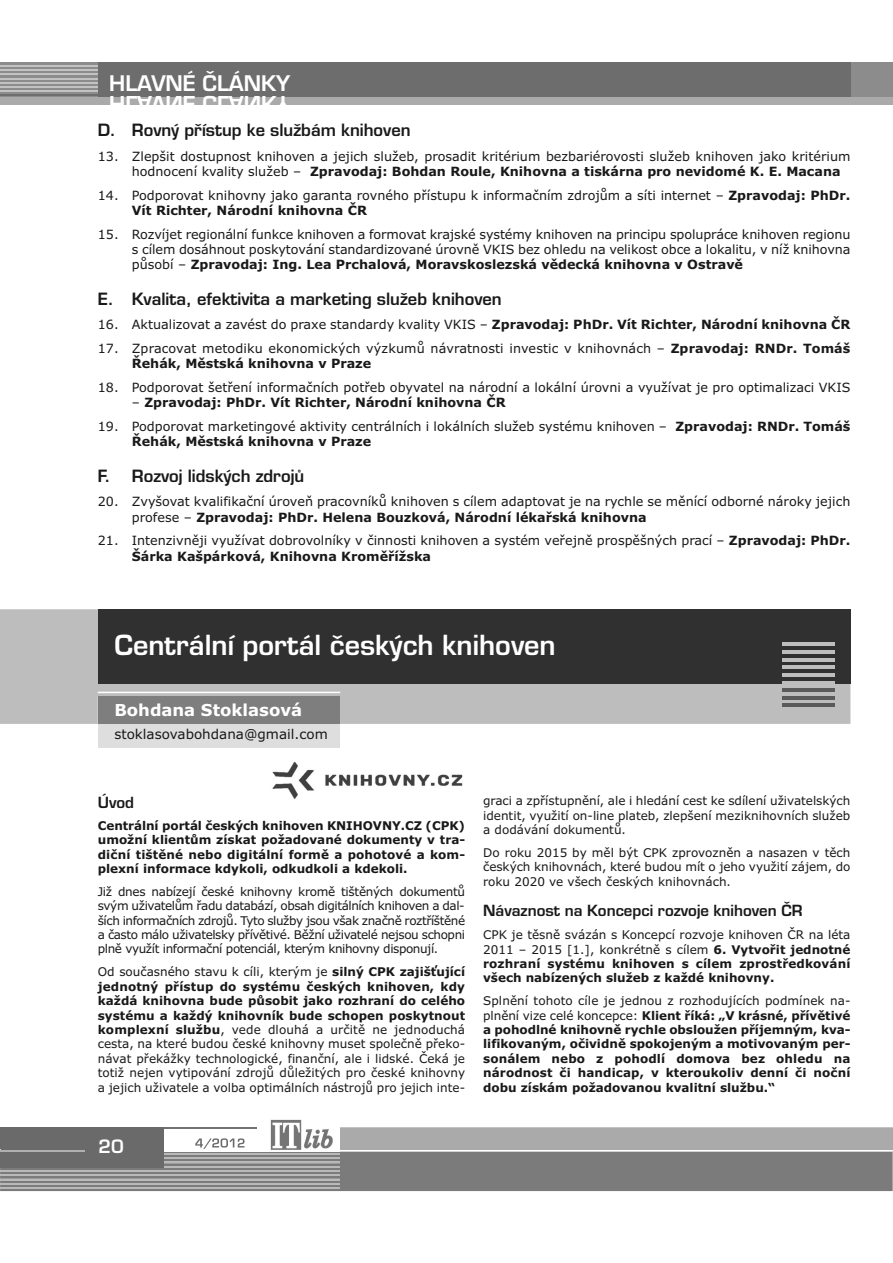
<style>
.page{position:relative;width:893px;height:1263px;background:#fff}
.page>*{position:absolute;margin:0;border:0;box-sizing:border-box;transform-origin:0 0}
.t1{font:27px "Euromode CE Bold";color:#fff}
.t2{font:21px "Euromode CE Bold";color:#fff}
.t3{font:18px "Euromode CE Bold";color:#fff}
.t4{font:16.5px "Euromode CE Bold";color:#191919}
.t5{font:700 16.5px "Verdana";color:#fff}
.t6{font:15px "Euromode CE Bold";color:#191919}
.t7{font:13.5px "Verdana";color:#191919}
.t8{font:12.75px/15.3px "Verdana";color:#191919}
.t9{font:700 12.75px "Verdana";color:#191919}
.t10{font:12px/14.4px "Verdana";color:#191919;text-align:justify}
.t11{font:700 12px/14.4px "Verdana";color:#191919;text-align:justify}
.s1{font-weight:700}
.s2{font-weight:400}
</style>
<div class="page">
<div style="left:0;top:62px;width:893px;height:43px;background:#aaa"></div>
<div style="left:0;top:62px;width:893px;height:34px;background:#8c8c8c"></div>
<div style="left:98px;top:62px;width:752px;height:34px;background:#6d6d6d"></div>
<hr style="left:0;top:95px;width:98px;height:1px;background:#6d6d6d">
<hr style="left:0;top:91px;width:98px;height:1px;background:#c2c2c2">
<hr style="left:0;top:86px;width:98px;height:2px;background:#c2c2c2">
<hr style="left:0;top:82px;width:98px;height:2px;background:#c2c2c2">
<hr style="left:0;top:78px;width:98px;height:1px;background:#c2c2c2">
<hr style="left:0;top:74px;width:98px;height:1px;background:#c2c2c2">
<hr style="left:0;top:69px;width:98px;height:2px;background:#c2c2c2">
<hr style="left:0;top:65px;width:98px;height:2px;background:#c2c2c2">
<svg style="left:340px;top:1127px;width:553px;height:64px;background:#acacac"></svg>
<hr style="left:0;top:1150px;width:893px;height:1px;background:#fff">
<hr style="left:164px;top:1127px;width:93px;height:2px;background:#717171">
<img style="left:270px;top:1119px;width:62px;height:19px">
<svg style="left:0;top:1138px;width:892px;height:53px;background:#8e8e8e"></svg>
<hr style="left:0;top:1187px;width:340px;height:2px;background:#b9b9b9">
<hr style="left:0;top:1183px;width:340px;height:1px;background:#b9b9b9">
<hr style="left:0;top:1179px;width:340px;height:1px;background:#b9b9b9">
<hr style="left:0;top:1174px;width:340px;height:2px;background:#b9b9b9">
<hr style="left:0;top:1170px;width:340px;height:2px;background:#b9b9b9">
<hr style="left:0;top:1166px;width:340px;height:1px;background:#b9b9b9">
<hr style="left:0;top:1162px;width:340px;height:1px;background:#b9b9b9">
<hr style="left:0;top:1157px;width:340px;height:2px;background:#b9b9b9">
<hr style="left:0;top:1153px;width:340px;height:2px;background:#b9b9b9">
<div style="left:0;top:1127px;width:164px;height:41px;background:#6a6a6a"></div>
<hr style="left:0;top:1150px;width:84px;height:1px;background:#b0b0b0">
<div style="left:0;top:609px;width:850px;height:115px;background:#bdbdbd"></div>
<div style="left:98px;top:609px;width:752px;height:74px;background:#303030"></div>
<hr style="left:98px;top:692px;width:242px;height:1px;background:#fff">
<div style="left:98px;top:696px;width:242px;height:28px;background:#7e7e7e"></div>
<div style="left:98px;top:724px;width:242px;height:23px;background:#dedede"></div>
<hr style="left:782px;top:643px;width:52px;height:3px;background:#bdbdbd">
<hr style="left:782px;top:650px;width:52px;height:3px;background:#bdbdbd">
<hr style="left:782px;top:658px;width:52px;height:3px;background:#bdbdbd">
<hr style="left:782px;top:666px;width:52px;height:3px;background:#bdbdbd">
<hr style="left:782px;top:673px;width:52px;height:3px;background:#bdbdbd">
<hr style="left:782px;top:683px;width:52px;height:1px;background:#e6e6e6">
<hr style="left:782px;top:681px;width:52px;height:2px;background:#bdbdbd">
<hr style="left:782px;top:689px;width:52px;height:3px;background:#5a5a5a">
<hr style="left:782px;top:696px;width:52px;height:3px;background:#5a5a5a">
<hr style="left:782px;top:704px;width:52px;height:3px;background:#5a5a5a">
<img style="left:272px;top:762px;width:191px;height:37px">
<h2 class="t2" style="left:109px;top:73px;width:182px">HHLLAAVVNNÉÉ ČČLLÁÁNNKKYY</h2>
<p class="t4" style="left:98px;top:120px;width:314px">D. Rovný přístup ke službám knihoven</p>
<p class="t8" style="left:132px;top:148px;width:720px;text-indent:-34px">13. Zlepšit dostupnost knihoven a jejich služeb, prosadit kritérium bezbariérovosti služeb knihoven jako kritérium hodnocení kvality služeb – <span class="s1">Zpravodaj: Bohdan Roule, Knihovna a tiskárna pro nevidomé K. E. Macana</span></p>
<p class="t8" style="left:132px;top:188px;width:720px;text-indent:-34px">14. Podporovat knihovny jako garanta rovného přístupu k informačním zdrojům a síti internet – <span class="s1">Zpravodaj: PhDr.<br>Vít Richter, Národní knihovna ČR</span></p>
<p class="t8" style="left:132px;top:227px;width:720px;text-align:justify;text-indent:-34px">15. Rozvíjet regionální funkce knihoven a formovat krajské systémy knihoven na principu spolupráce knihoven regionu s cílem dosáhnout poskytování standardizované úrovně VKIS bez ohledu na velikost obce a lokalitu, v níž knihovna působí – <span class="s1">Zpravodaj: Ing. Lea Prchalová, Moravskoslezská vědecká knihovna v Ostravě</span></p>
<p class="t4" style="left:98px;top:288px;width:405px">E. Kvalita, efektivita a marketing služeb knihoven</p>
<p class="t8" style="left:98px;top:317px;width:754px">16. Aktualizovat a zavést do praxe standardy kvality VKIS – <span class="s1">Zpravodaj: PhDr. Vít Richter, Národní knihovna ČR</span></p>
<p class="t8" style="left:132px;top:341px;width:720px;text-indent:-34px">17. Zpracovat metodiku ekonomických výzkumů návratnosti investic v knihovnách – <span class="s1">Zpravodaj: RNDr. Tomáš<br>Řehák, Městská knihovna v Praze</span></p>
<p class="t8" style="left:98px;top:380px;width:754px">18. Podporovat šetření informačních potřeb obyvatel na národní a lokální úrovni a využívat je pro optimalizaci VKIS</p>
<p class="t9" style="left:132px;top:395px;width:375px"><span class="s2">–</span> Zpravodaj: PhDr. Vít Richter, Národní knihovna ČR</p>
<p class="t8" style="left:132px;top:419px;width:720px;text-indent:-34px">19. Podporovat marketingové aktivity centrálních i lokálních služeb systému knihoven – <span class="s1">Zpravodaj: RNDr. Tomáš<br>Řehák, Městská knihovna v Praze</span></p>
<p class="t4" style="left:98px;top:466px;width:208px">F. Rozvoj lidských zdrojů</p>
<p class="t8" style="left:132px;top:494px;width:720px;text-indent:-34px">20. Zvyšovat kvalifikační úroveň pracovníků knihoven s cílem adaptovat je na rychle se měnící odborné nároky jejich profese – <span class="s1">Zpravodaj: PhDr. Helena Bouzková, Národní lékařská knihovna</span></p>
<p class="t8" style="left:132px;top:533px;width:720px;text-indent:-34px">21. Intenzivněji využívat dobrovolníky v činnosti knihoven a systém veřejně prospěšných prací – <span class="s1">Zpravodaj: PhDr.<br>Šárka Kašpárková, Knihovna Kroměřížska</span></p>
<h1 class="t1" style="left:114px;top:628px;width:443px">Centrální portál českých knihoven</h1>
<p class="t5" style="left:114px;top:700px;width:189px">Bohdana Stoklasová</p>
<p class="t7" style="left:114px;top:727px;width:215px">stoklasovabohdana@gmail.com</p>
<p class="t6" style="left:98px;top:793px;width:38px">Úvod</p>
<p class="t11" style="left:98px;top:818px;width:369px">Centrální portál českých knihoven KNIHOVNY.CZ (CPK) umožní klientům získat požadované dokumenty v tra&shy;diční tištěné nebo digitální formě a pohotové a kom&shy;plexní informace kdykoli, odkudkoli a kdekoli.</p>
<p class="t10" style="left:98px;top:884px;width:369px">Již dnes nabízejí české knihovny kromě tištěných dokumentů svým uživatelům řadu databází, obsah digitálních knihoven a dal&shy;ších informačních zdrojů. Tyto služby jsou však značně roztříštěné a často málo uživatelsky přívětivé. Běžní uživatelé nejsou schopni plně využít informační potenciál, kterým knihovny disponují.</p>
<p class="t10" style="left:98px;top:965px;width:369px">Od současného stavu k cíli, kterým je <span class="s1">silný CPK zajišťující jednotný přístup do systému českých knihoven, kdy každá knihovna bude působit jako rozhraní do celého systému a každý knihovník bude schopen poskytnout komplexní službu</span>, vede dlouhá a určitě ne jednoduchá cesta, na které budou české knihovny muset společně překo&shy;návat překážky technologické, finanční, ale i lidské. Čeká je totiž nejen vytipování zdrojů důležitých pro české knihovny a jejich uživatele a volba optimálních nástrojů pro jejich inte-</p>
<h3 class="t3" style="left:98px;top:1135px;width:27px">20</h3>
<p class="t10" style="left:483px;top:794px;width:369px">graci a zpřístupnění, ale i hledání cest ke sdílení uživatelských identit, využití on-line plateb, zlepšení meziknihovních služeb a dodávání dokumentů.</p>
<p class="t10" style="left:483px;top:846px;width:369px">Do roku 2015 by měl být CPK zprovozněn a nasazen v těch českých knihovnách, které budou mít o jeho využití zájem, do roku 2020 ve všech českých knihovnách.</p>
<p class="t6" style="left:483px;top:901px;width:321px">Návaznost na Koncepci rozvoje knihoven ČR</p>
<p class="t11" style="left:483px;top:928px;width:369px"><span class="s2">CPK je těsně svázán s Koncepcí rozvoje knihoven ČR na léta 2011 – 2015 [1.], konkrétně s cílem</span> 6. Vytvořit jednotné rozhraní systému knihoven s cílem zprostředkování všech nabízených služeb z každé knihovny.</p>
<p class="t11" style="left:483px;top:994px;width:369px"><span class="s2">Splnění tohoto cíle je jednou z rozhodujících podmínek na&shy;plnění vize celé koncepce:</span> Klient říká: „V krásné, přívětivé a pohodlné knihovně rychle obsloužen příjemným, kva&shy;lifikovaným, očividně spokojeným a motivovaným per&shy;sonálem nebo z pohodlí domova bez ohledu na národnost či handicap, v kteroukoliv denní či noční dobu získám požadovanou kvalitní službu.“</p>
</div>
